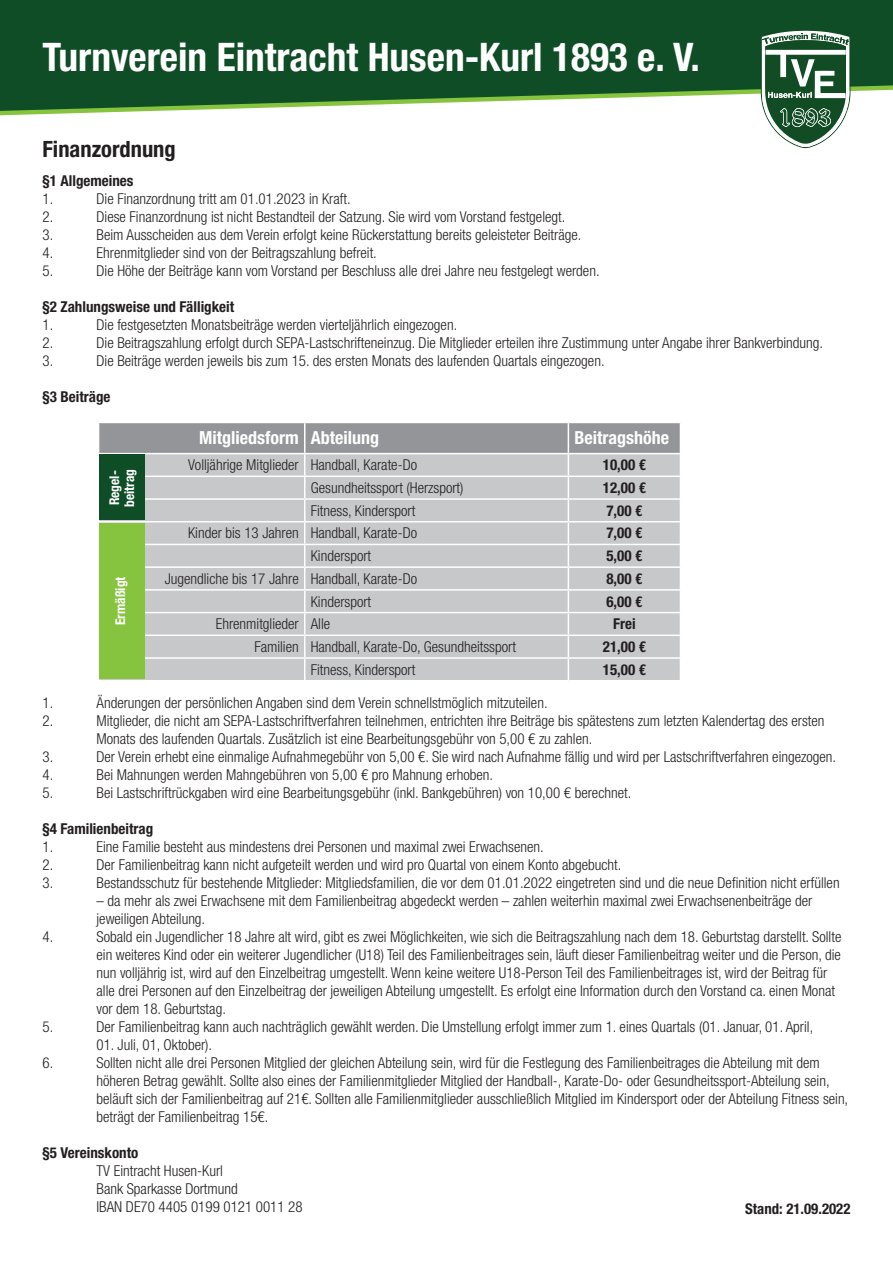
<style>
.page{position:relative;width:893px;height:1263px;background:#fff}
.page>*{position:absolute;margin:0;border:0;box-sizing:border-box;transform-origin:0 0}
.t1{font:700 condensed 39.45px "Helvetica Neue LT Pro";color:#fff}
.t2{font:700 condensed 22.5px "Helvetica Neue LT Pro";color:#231f20}
.t3{font:700 condensed 18px "Helvetica Neue LT Pro";color:#fff}
.t4{font:300 condensed 15px/18px "Helvetica Neue LT Pro";color:#231f20}
.t5{font:700 condensed 15px "Helvetica Neue LT Pro";color:#231f20}
.t6{font:700 condensed 14.85px "Helvetica Neue LT Pro";color:#231f20}
.t7{font:700 condensed 13.5px/15px "Helvetica Neue LT Pro";color:#fff}
</style>
<div class="page">
<svg style="left:0;top:0;width:893px;height:111px;background:#235d35"></svg>
<svg style="left:761px;top:30px;width:89px;height:118px"></svg>
<svg style="left:99px;top:423px;width:581px;height:257px;background:#c3c4c6"></svg>
<hr style="left:304px;top:423px;width:1px;height:30px;background:#fff">
<hr style="left:568px;top:423px;width:1px;height:30px;background:#fff">
<hr style="left:98px;top:453px;width:207px;height:1px;background:#fff">
<hr style="left:305px;top:453px;width:263px;height:1px;background:#fff">
<hr style="left:568px;top:453px;width:113px;height:1px;background:#fff">
<div style="left:99px;top:454px;width:46px;height:66px;background:#0f4d26"></div>
<div style="left:99px;top:523px;width:46px;height:156px;background:#86c43f"></div>
<p class="t1" style="left:43px;top:33px;width:659px">Turnverein Eintracht Husen-Kurl 1893 e. V.</p>
<p class="t2" style="left:43px;top:136px;width:135px">Finanzordnung</p>
<p class="t5" style="left:43px;top:171px;width:93px">§1 Allgemeines</p>
<p class="t4" style="left:43px;top:189px;width:12px">1.</p>
<p class="t4" style="left:97px;top:189px;width:256px">Die Finanzordnung tritt am 01.01.2023 in Kraft.</p>
<p class="t4" style="left:43px;top:207px;width:12px">2.</p>
<p class="t4" style="left:97px;top:207px;width:470px">Diese Finanzordnung ist nicht Bestandteil der Satzung. Sie wird vom Vorstand festgelegt.</p>
<p class="t4" style="left:43px;top:225px;width:12px">3.</p>
<p class="t4" style="left:97px;top:225px;width:486px">Beim Ausscheiden aus dem Verein erfolgt keine Rückerstattung bereits geleisteter Beiträge.</p>
<p class="t4" style="left:43px;top:243px;width:12px">4.</p>
<p class="t4" style="left:97px;top:243px;width:282px">Ehrenmitglieder sind von der Beitragszahlung befreit.</p>
<p class="t4" style="left:43px;top:261px;width:12px">5.</p>
<p class="t4" style="left:97px;top:261px;width:505px">Die Höhe der Beiträge kann vom Vorstand per Beschluss alle drei Jahre neu festgelegt werden.</p>
<p class="t5" style="left:43px;top:297px;width:193px">§2 Zahlungsweise und Fälligkeit</p>
<p class="t4" style="left:43px;top:315px;width:12px">1.</p>
<p class="t4" style="left:97px;top:315px;width:362px">Die festgesetzten Monatsbeiträge werden vierteljährlich eingezogen.</p>
<p class="t4" style="left:43px;top:333px;width:12px">2.</p>
<p class="t4" style="left:97px;top:333px;width:728px">Die Beitragszahlung erfolgt durch SEPA-Lastschrifteneinzug. Die Mitglieder erteilen ihre Zustimmung unter Angabe ihrer Bankverbindung.</p>
<p class="t4" style="left:43px;top:351px;width:12px">3.</p>
<p class="t4" style="left:97px;top:351px;width:510px">Die Beiträge werden jeweils bis zum 15. des ersten Monats des laufenden Quartals eingezogen.</p>
<p class="t5" style="left:43px;top:387px;width:69px">§3 Beiträge</p>
<p class="t7" style="left:107px;top:507px;width:39px;rotate:-90deg">Regel&shy;beitrag</p>
<p class="t7" style="left:113px;top:625px;width:50px;rotate:-90deg">Ermäßigt</p>
<p class="t3" style="left:199px;top:427px;width:101px">Mitgliedsform</p>
<p class="t3" style="left:311px;top:427px;width:70px">Abteilung</p>
<p class="t3" style="left:574px;top:427px;width:96px">Beitragshöhe</p>
<p class="t4" style="left:188px;top:456px;width:112px">Volljährige Mitglieder</p>
<p class="t4" style="left:311px;top:456px;width:108px">Handball, Karate-Do</p>
<p class="t5" style="left:603px;top:456px;width:45px">10,00 €</p>
<p class="t4" style="left:311px;top:479px;width:154px">Gesundheitssport (Herzsport)</p>
<p class="t5" style="left:603px;top:479px;width:45px">12,00 €</p>
<p class="t4" style="left:311px;top:501px;width:106px">Fitness, Kindersport</p>
<p class="t5" style="left:606px;top:501px;width:37px">7,00 €</p>
<p class="t4" style="left:188px;top:524px;width:112px">Kinder bis 13 Jahren</p>
<p class="t4" style="left:311px;top:524px;width:108px">Handball, Karate-Do</p>
<p class="t5" style="left:606px;top:524px;width:37px">7,00 €</p>
<p class="t4" style="left:311px;top:547px;width:62px">Kindersport</p>
<p class="t5" style="left:606px;top:547px;width:37px">5,00 €</p>
<p class="t4" style="left:165px;top:569px;width:135px">Jugendliche bis 17 Jahre</p>
<p class="t4" style="left:311px;top:569px;width:108px">Handball, Karate-Do</p>
<p class="t5" style="left:606px;top:569px;width:37px">8,00 €</p>
<p class="t4" style="left:311px;top:592px;width:62px">Kindersport</p>
<p class="t5" style="left:606px;top:592px;width:37px">6,00 €</p>
<p class="t4" style="left:216px;top:615px;width:84px">Ehrenmitglieder</p>
<p class="t4" style="left:311px;top:615px;width:21px">Alle</p>
<p class="t5" style="left:613px;top:615px;width:24px">Frei</p>
<p class="t4" style="left:254px;top:638px;width:46px">Familien</p>
<p class="t4" style="left:311px;top:638px;width:207px">Handball, Karate-Do, Gesundheitssport</p>
<p class="t5" style="left:603px;top:638px;width:45px">21,00 €</p>
<p class="t4" style="left:311px;top:660px;width:106px">Fitness, Kindersport</p>
<p class="t5" style="left:603px;top:660px;width:45px">15,00 €</p>
<p class="t4" style="left:43px;top:693px;width:12px">1.</p>
<p class="t4" style="left:97px;top:693px;width:453px">Änderungen der persönlichen Angaben sind dem Verein schnellstmöglich mitzuteilen.</p>
<p class="t4" style="left:43px;top:711px;width:12px">2.</p>
<p class="t4" style="left:97px;top:711px;width:729px">Mitglieder, die nicht am SEPA-Lastschriftverfahren teilnehmen, entrichten ihre Beiträge bis spätestens zum letzten Kalendertag des ersten<br>Monats des laufenden Quartals. Zusätzlich ist eine Bearbeitungsgebühr von 5,00 € zu zahlen.</p>
<p class="t4" style="left:43px;top:747px;width:12px">3.</p>
<p class="t4" style="left:97px;top:747px;width:741px">Der Verein erhebt eine einmalige Aufnahmegebühr von 5,00 €. Sie wird nach Aufnahme fällig und wird per Lastschriftverfahren eingezogen.</p>
<p class="t4" style="left:43px;top:765px;width:12px">4.</p>
<p class="t4" style="left:97px;top:765px;width:398px">Bei Mahnungen werden Mahngebühren von 5,00 € pro Mahnung erhoben.</p>
<p class="t4" style="left:43px;top:783px;width:12px">5.</p>
<p class="t4" style="left:97px;top:783px;width:536px">Bei Lastschriftrückgaben wird eine Bearbeitungsgebühr (inkl. Bankgebühren) von 10,00 € berechnet.</p>
<p class="t5" style="left:43px;top:819px;width:112px">§4 Familienbeitrag</p>
<p class="t4" style="left:43px;top:837px;width:12px">1.</p>
<p class="t4" style="left:97px;top:837px;width:449px">Eine Familie besteht aus mindestens drei Personen und maximal zwei Erwachsenen.</p>
<p class="t4" style="left:43px;top:855px;width:12px">2.</p>
<p class="t4" style="left:97px;top:855px;width:526px">Der Familienbeitrag kann nicht aufgeteilt werden und wird pro Quartal von einem Konto abgebucht.</p>
<p class="t4" style="left:43px;top:873px;width:12px">3.</p>
<p class="t4" style="left:97px;top:873px;width:745px">Bestandsschutz für bestehende Mitglieder: Mitgliedsfamilien, die vor dem 01.01.2022 eingetreten sind und die neue Definition nicht erfüllen</p>
<p class="t4" style="left:97px;top:891px;width:717px">– da mehr als zwei Erwachsene mit dem Familienbeitrag abgedeckt werden – zahlen weiterhin maximal zwei Erwachsenenbeiträge der jeweiligen Abteilung.</p>
<p class="t4" style="left:43px;top:927px;width:12px">4.</p>
<p class="t4" style="left:97px;top:927px;width:746px">Sobald ein Jugendlicher 18 Jahre alt wird, gibt es zwei Möglichkeiten, wie sich die Beitragszahlung nach dem 18. Geburtstag darstellt. Sollte ein weiteres Kind oder ein weiterer Jugendlicher (U18) Teil des Familienbeitrages sein, läuft dieser Familienbeitrag weiter und die Person, die nun volljährig ist, wird auf den Einzelbeitrag umgestellt. Wenn keine weitere U18-Person Teil des Familienbeitrages ist, wird der Beitrag für alle drei Personen auf den Einzelbeitrag der jeweiligen Abteilung umgestellt. Es erfolgt eine Information durch den Vorstand ca. einen Monat</p>
<p class="t4" style="left:97px;top:999px;width:131px">vor dem 18. Geburtstag.</p>
<p class="t4" style="left:43px;top:1017px;width:12px">5.</p>
<p class="t4" style="left:97px;top:1017px;width:718px">Der Familienbeitrag kann auch nachträglich gewählt werden. Die Umstellung erfolgt immer zum 1. eines Quartals (01. Januar, 01. April,</p>
<p class="t4" style="left:97px;top:1035px;width:117px">01. Juli, 01, Oktober).</p>
<p class="t4" style="left:43px;top:1053px;width:12px">6.</p>
<p class="t4" style="left:97px;top:1053px;width:753px">Sollten nicht alle drei Personen Mitglied der gleichen Abteilung sein, wird für die Festlegung des Familienbeitrages die Abteilung mit dem höheren Betrag gewählt. Sollte also eines der Familienmitglieder Mitglied der Handball-, Karate-Do- oder Gesundheitssport-Abteilung sein, beläuft sich der Familienbeitrag auf 21€. Sollten alle Familienmitglieder ausschließlich Mitglied im Kindersport oder der Abteilung Fitness sein, beträgt der Familienbeitrag 15€.</p>
<p class="t5" style="left:43px;top:1143px;width:97px">§5 Vereinskonto</p>
<p class="t4" style="left:97px;top:1161px;width:128px">TV Eintracht Husen-Kurl</p>
<p class="t4" style="left:97px;top:1179px;width:143px">Bank Sparkasse Dortmund</p>
<p class="t4" style="left:97px;top:1197px;width:208px">IBAN DE70 4405 0199 0121 0011 28</p>
<p class="t6" style="left:745px;top:1199px;width:107px">Stand: 21.09.2022</p>
</div>
